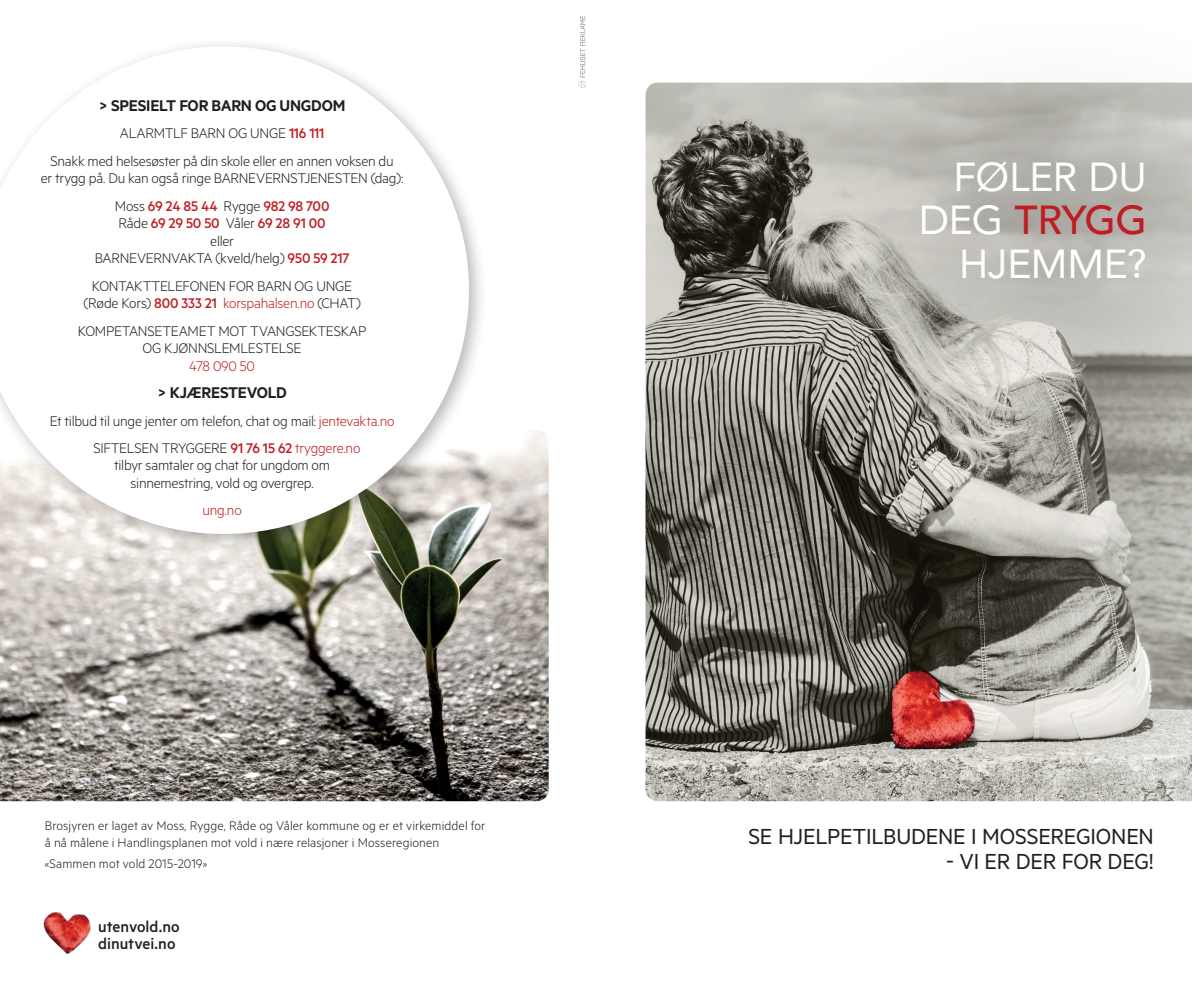
<style>
.page{position:relative;width:1192px;height:985px;background:#fff}
.page>*{position:absolute;margin:0;border:0;box-sizing:border-box;transform-origin:0 0}
.t1{font:40.43px/43.2px "Avenir";letter-spacing:-.005em;color:#fff;text-align:right}
.t2{font:24.5px "Metric";letter-spacing:-.005em;color:#231f20}
.t3{font:600 17.5px "Metric";letter-spacing:-.01em;color:#231f20}
.t4{font:500 17.5px/17.5px "Metric";color:#231f20}
.t5{font:300 15.75px/17.5px "Metric";letter-spacing:-.015em;color:#231f20;text-align:center}
.t6{font:300 15.75px "Metric";letter-spacing:-.015em;color:#be1e23}
.t7{font:300 14px/16.8px "Metric";letter-spacing:.01em;color:#231f20}
.s1{font-weight:500;color:#be1e23}
.s2{color:#be1e23}
</style>
<div class="page">
<img style="left:0;top:430px;width:548px;height:371px">
<img style="left:645px;top:83px;width:546px;height:718px">
<img style="left:43px;top:911px;width:48px;height:43px">
<div style="left:0;top:37px;width:487px;height:515px;background:#231f20;opacity:.32"></div>
<svg style="left:0;top:46px;width:469px;height:488px"></svg>
<svg style="left:578px;top:16px;width:7px;height:71px"></svg>
<div style="left:762px;top:0;width:429px;height:466px;background:#231f20;opacity:.19"></div>
<svg style="left:100px;top:102px;width:6px;height:7px"></svg>
<svg style="left:159px;top:389px;width:6px;height:7px"></svg>
<p class="t3" style="left:111px;top:95px;width:236px">SPESIELT FOR BARN OG UNGDOM</p>
<p class="t5" style="left:51px;top:119px;width:344px;line-height:27.5px">ALARMTLF BARN OG UNGE <span class="s1">116 111<br></span>Snakk med helsesøster på din skole eller en annen voksen du</p>
<p class="t5" style="left:41px;top:164px;width:364px;line-height:27.5px">er trygg på. Du kan også ringe BARNEVERNSTJENESTEN (dag):<br>Moss <span class="s1">69 24 85 44</span> Rygge <span class="s1">982 98 700</span></p>
<p class="t5" style="left:95px;top:214px;width:256px">Råde <span class="s1">69 29 50 50</span> Våler <span class="s1">69 28 91 00<br></span>eller<br>BARNEVERNVAKTA (kveld/helg) <span class="s1">950 59 217</span></p>
<p class="t5" style="left:83px;top:276px;width:279px">KONTAKTTELEFONEN FOR BARN OG UNGE (Røde Kors) <span class="s1">800 333 21</span> <span class="s2">korspahalsen.no</span> (CHAT)</p>
<p class="t5" style="left:78px;top:321px;width:290px">KOMPETANSETEAMET MOT TVANGSEKTESKAP<br>OG KJØNNSLEMLESTELSE</p>
<p class="t6" style="left:189px;top:356px;width:67px">478 090 50</p>
<p class="t3" style="left:170px;top:382px;width:118px">KJÆRESTEVOLD</p>
<p class="t5" style="left:93px;top:406px;width:302px;line-height:27.5px;text-align:left;text-indent:-44px">Et tilbud til unge jenter om telefon, chat og mail: <span class="s2">jentevakta.no<br></span>SIFTELSEN TRYGGERE <span class="s1">91 76 15 62</span> <span class="s2">tryggere.no</span></p>
<p class="t5" style="left:114px;top:456px;width:217px">tilbyr samtaler og chat for ungdom om sinnemestring, vold og overgrep.</p>
<p class="t6" style="left:202px;top:501px;width:41px">ung.no</p>
<p class="t7" style="left:45px;top:816px;width:442px">Brosjyren er laget av Moss, Rygge, Råde og Våler kommune og er et virkemiddel for å nå målene i Handlingsplanen mot vold i nære relasjoner i Mosseregionen</p>
<p class="t7" style="left:45px;top:854px;width:164px">«Sammen mot vold 2015-2019»</p>
<p class="t4" style="left:98px;top:917px;width:83px">utenvold.no dinutvei.no</p>
<h1 class="t1" style="left:918px;top:154px;width:229px">FØLER DU<br>DEG <span class="s1">TRYGG<br></span>HJEMME?</h1>
<h2 class="t2" style="left:748px;top:822px;width:407px">SE HJELPETILBUDENE I MOSSEREGIONEN</h2>
<h2 class="t2" style="left:945px;top:846px;width:209px">- VI ER DER FOR DEG!</h2>
</div>
